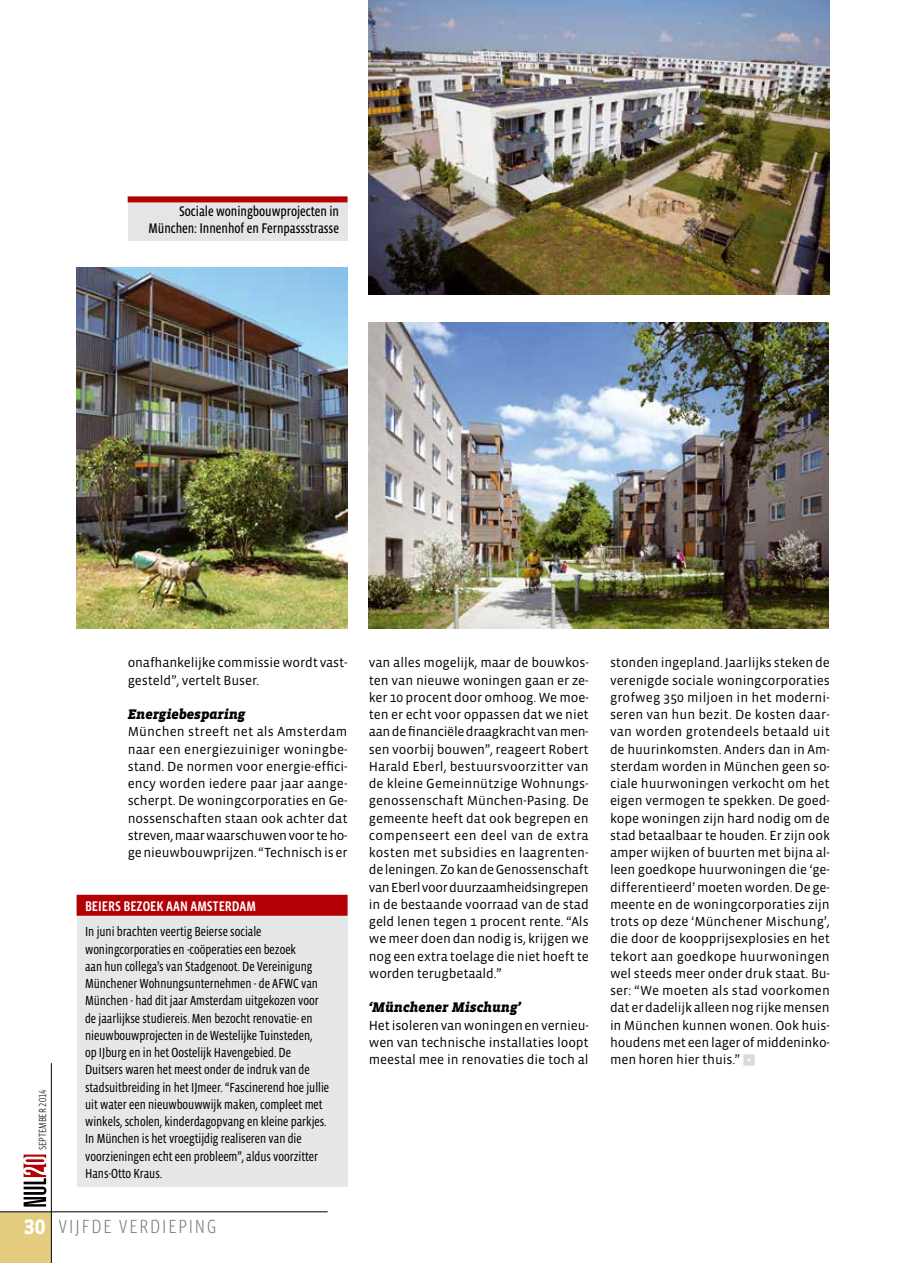
<style>
.page{position:relative;width:915px;height:1263px;background:#fff}
.page>*{position:absolute;margin:0;border:0;box-sizing:border-box;transform-origin:0 0}
.t1{font:700 21.3px "Vista Slab OT";color:#fff}
.t2{font:300 19.5px "Vista Sans Nar OT";letter-spacing:.095em;color:#818084}
.t3{font:14.25px/16.5px "Vista Sans Nar OT";letter-spacing:-.005em;color:#000;text-align:right}
.t4{font:italic 900 14.25px "Vista Slab OT";letter-spacing:-.005em;color:#000}
.t5{font:500 14.25px "Vista Sans Nar OT";letter-spacing:.005em;color:#fff}
.t6{font:13.5px/17.2px "Vista Sans OT";letter-spacing:-.01em;color:#000;text-align:justify}
.t7{font:13.5px/17.2px "Vista Sans Nar OT";letter-spacing:-.005em;color:#000}
.t8{font:300 10.5px "Vista Sans Nar OT";letter-spacing:-.005em;color:#000}
.s1{font-family:"Button Bonus Square Negative";font-size:14.1px;color:#d8dbdc}
</style>
<div class="page">
<div style="left:0;top:1212px;width:51px;height:51px;background:#e4cd81"></div>
<hr style="left:0;top:1211px;width:327px;height:1px;background:#000">
<hr style="left:51px;top:1063px;width:1px;height:200px;background:#000">
<svg style="left:24px;top:1154px;width:22px;height:52px"></svg>
<div style="left:77px;top:895px;width:270px;height:291px;background:#e5e7e8"></div>
<div style="left:77px;top:895px;width:270px;height:21px;background:#b30005"></div>
<img style="left:369px;top:0;width:460px;height:294px">
<img style="left:369px;top:322px;width:459px;height:306px">
<img style="left:77px;top:267px;width:270px;height:361px">
<div style="left:128px;top:202px;width:219px;height:39px;background:#e3e5e6"></div>
<div style="left:128px;top:196px;width:219px;height:6px;background:#b30005"></div>
<p class="t3" style="left:148px;top:203px;width:192px">Sociale woningbouwprojecten in<br>München: Innenhof en Fernpassstrasse</p>
<p class="t8" style="left:37px;top:1150px;width:62px;rotate:-90deg">SEPTEMBER 2014</p>
<p class="t6" style="left:128px;top:654px;width:221px">onafhankelijke commissie wordt vast&shy;gesteld”, vertelt Buser.</p>
<p class="t4" style="left:128px;top:707px;width:119px">Energiebesparing</p>
<p class="t6" style="left:128px;top:723px;width:221px">München streeft net als Amsterdam naar een energiezuiniger woningbe&shy;stand. De normen voor energie-effici&shy;ency worden iedere paar jaar aange&shy;scherpt. De woningcorporaties en Ge&shy;nossenschaften staan ook achter dat streven, maar waarschuwen voor te ho&shy;ge nieuwbouwprijzen. “Technisch is er</p>
<p class="t5" style="left:85px;top:898px;width:172px">BEIERS BEZOEK AAN AMSTERDAM</p>
<p class="t7" style="left:85px;top:923px;width:245px">In juni brachten veertig Beierse sociale woningcorporaties en -coöperaties een bezoek<br>aan hun collega’s van Stadgenoot. De Vereinigung Münchener Wohnungsunternehmen - de AFWC van München - had dit jaar Amsterdam uitgekozen voor de jaarlijkse studiereis. Men bezocht renovatie- en nieuwbouwprojecten in de Westelijke Tuinsteden,<br>op IJburg en in het Oostelijk Havengebied. De Duitsers waren het meest onder de indruk van de stadsuitbreiding in het IJmeer. “Fascinerend hoe jullie uit water een nieuwbouwwijk maken, compleet met winkels, scholen, kinderdagopvang en kleine parkjes.<br>In München is het vroegtijdig realiseren van die voorzieningen echt een probleem”, aldus voorzitter Hans-Otto Kraus.</p>
<h1 class="t1" style="left:24px;top:1216px;width:23px">30</h1>
<h2 class="t2" style="left:59px;top:1216px;width:159px">VIJFDE VERDIEPING</h2>
<p class="t6" style="left:369px;top:654px;width:221px">van alles mogelijk, maar de bouwkos&shy;ten van nieuwe woningen gaan er ze&shy;ker 10 procent door omhoog. We moe&shy;ten er echt voor oppassen dat we niet aan de financiële draagkracht van men&shy;sen voorbij bouwen”, reageert Robert Harald Eberl, bestuursvoorzitter van de kleine Gemeinnützige Wohnungs&shy;genossenschaft München-Pasing. De gemeente heeft dat ook begrepen en compenseert een deel van de extra kosten met subsidies en laagrenten&shy;de leningen. Zo kan de Genossenschaft van Eberl voor duurzaamheidsingrepen in de bestaande voorraad van de stad geld lenen tegen 1 procent rente. “Als we meer doen dan nodig is, krijgen we nog een extra toelage die niet hoeft te worden terugbetaald.”</p>
<p class="t4" style="left:369px;top:1000px;width:154px">‘Münchener Mischung’</p>
<p class="t6" style="left:369px;top:1017px;width:221px">Het isoleren van woningen en vernieu&shy;wen van technische installaties loopt meestal mee in renovaties die toch al</p>
<p class="t6" style="left:609px;top:654px;width:221px">stonden ingepland. Jaarlijks steken de verenigde sociale woningcorporaties grofweg 350 miljoen in het moderni&shy;seren van hun bezit. De kosten daar&shy;van worden grotendeels betaald uit de huurinkomsten. Anders dan in Am&shy;sterdam worden in München geen so&shy;ciale huurwoningen verkocht om het eigen vermogen te spekken. De goed&shy;kope woningen zijn hard nodig om de stad betaalbaar te houden. Er zijn ook amper wijken of buurten met bijna al&shy;leen goedkope huurwoningen die ‘ge&shy;differentieerd’ moeten worden. De ge&shy;meente en de woningcorporaties zijn trots op deze ‘Münchener Mischung’, die door de koopprijsexplosies en het tekort aan goedkope huurwoningen wel steeds meer onder druk staat. Bu&shy;ser: “We moeten als stad voorkomen dat er dadelijk alleen nog rijke mensen in München kunnen wonen. Ook huis&shy;houdens met een lager of middeninko&shy;men horen hier thuis.” <span class="s1">z</span></p>
</div>
